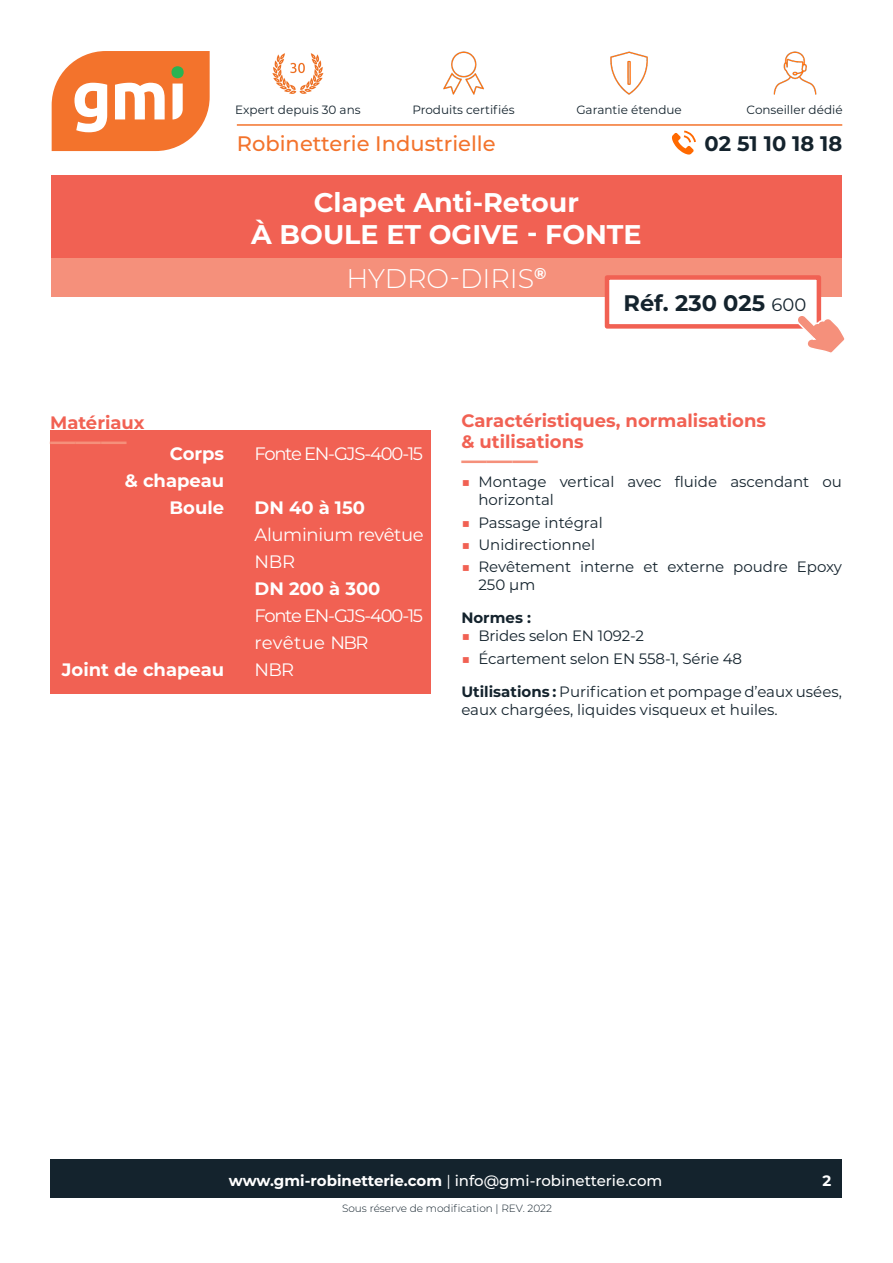
<style>
.page{position:relative;width:893px;height:1263px;background:#fff}
.page>*{position:absolute;margin:0;border:0;box-sizing:border-box;transform-origin:0 0}
.TITRE_Fiche_produit{font:700 27px "Montserrat";color:#fff}
.TITRE_Fiche_produit-2{font:300 27px "Montserrat";color:#fff}
.SOULIGNEMENT_SOUS-TI{font:700 25.5px "Montserrat";color:#f5907b}
.RÉFÉRENCE{font:700 22.5px "Montserrat";color:#14232d}
.t1{font:500 21px "Montserrat";color:#f3732c}
.t2{font:700 21px "Montserrat";color:#14232d}
.SOUS-TITRE{font:700 18px "Montserrat";color:#f16153}
.TEXTE_BLANC_COMME_MA{font:18px "Montserrat";letter-spacing:-.07em;color:#fff}
.ÉLÉMENTS_MATÉRIAUX{font:700 18px "Montserrat";color:#fff}
.TEXTE_BLANC_COMME_MA-2{font:18px/27px "Montserrat";letter-spacing:-.02em;color:#fff}
.TEXTE_BLANC_COMME_MA-3{font:18px "Montserrat";letter-spacing:.01em;color:#fff}
.TEXTE_BLANC_COMME_MA-4{font:700 18px "Montserrat";color:#fff}
.TEXTE_BLANC_COMME_MA-5{font:18px "Montserrat";letter-spacing:-.04em;color:#fff}
.TEXTE{font:15px/18px "Montserrat";color:#14232d}
.t3{font:500 15px "Montserrat";color:#fff}
.TEXTE-2{font:700 15px "Montserrat";color:#14232d}
.t4{font:700 15px "Montserrat";color:#fff}
.t5{font:12px "Montserrat";color:#14232d}
.NOTE_BAS_DE_PAGE{font:300 10.5px "Montserrat";color:#14232d}
.s1{font-weight:400;font-size:18px}
.s2{font-weight:700}
.s3{font-weight:500;color:#f16153}
.s4{font-weight:400}
</style>
<div class="page">
<div style="left:52px;top:175px;width:790px;height:83px;background:#f16153"></div>
<div style="left:52px;top:258px;width:790px;height:39px;background:#f5907b"></div>
<div style="left:605px;top:275px;width:216px;height:54px;background:#fff;border:4px solid #f16153"></div>
<div style="left:50px;top:1160px;width:792px;height:38px;background:#14232d"></div>
<svg style="left:52px;top:51px;width:158px;height:100px"></svg>
<hr style="left:237px;top:124px;width:605px;height:2px;background:#f3732c">
<img style="left:443px;top:51px;width:41px;height:44px">
<img style="left:610px;top:51px;width:38px;height:44px">
<img style="left:773px;top:51px;width:44px;height:44px">
<svg style="left:672px;top:131px;width:24px;height:24px"></svg>
<svg style="left:795px;top:313px;width:50px;height:40px"></svg>
<img style="left:272px;top:53px;width:52px;height:41px">
<div style="left:50px;top:430px;width:381px;height:264px;background:#f16153"></div>
<p class="t5" style="left:235px;top:101px;width:127px">Expert depuis 30 ans</p>
<p class="t5" style="left:412px;top:101px;width:104px">Produits certifiés</p>
<p class="t5" style="left:576px;top:101px;width:107px">Garantie étendue</p>
<p class="t5" style="left:747px;top:101px;width:98px">Conseiller dédié</p>
<h3 class="t1" style="left:237px;top:129px;width:260px">Robinetterie Industrielle</h3>
<h3 class="t2" style="left:705px;top:129px;width:139px">02 51 10 18 18</h3>
<p class="TITRE_Fiche_produit" style="left:314px;top:183px;width:267px">Clapet Anti-Retour</p>
<p class="TITRE_Fiche_produit" style="left:251px;top:215px;width:392px">À BOULE ET OGIVE - FONTE</p>
<p class="TITRE_Fiche_produit-2" style="left:346px;top:260px;width:202px">HYDRO-DIRIS<sup>®</sup></p>
<p class="RÉFÉRENCE" style="left:624px;top:287px;width:184px">Réf. 230 025 <span class="s1">600</span></p>
<p class="SOUS-TITRE" style="left:50px;top:410px;width:96px">Matériaux</p>
<p class="SOULIGNEMENT_SOUS-TI" style="left:50px;top:423px;width:78px">――—</p>
<p class="ÉLÉMENTS_MATÉRIAUX" style="left:170px;top:441px;width:56px">Corps</p>
<p class="ÉLÉMENTS_MATÉRIAUX" style="left:125px;top:468px;width:101px">&amp; chapeau</p>
<p class="ÉLÉMENTS_MATÉRIAUX" style="left:169px;top:495px;width:56px">Boule</p>
<p class="ÉLÉMENTS_MATÉRIAUX" style="left:62px;top:657px;width:164px">Joint de chapeau</p>
<p class="TEXTE_BLANC_COMME_MA" style="left:255px;top:441px;width:170px">Fonte EN-GJS-400-15</p>
<p class="TEXTE_BLANC_COMME_MA-4" style="left:255px;top:495px;width:112px">DN 40 à 150</p>
<p class="TEXTE_BLANC_COMME_MA-2" style="left:255px;top:521px;width:171px">Aluminium revêtue<br>NBR<br><span class="s2">DN 200 à 300</span></p>
<p class="TEXTE_BLANC_COMME_MA" style="left:255px;top:603px;width:170px">Fonte EN-GJS-400-15</p>
<p class="TEXTE_BLANC_COMME_MA-3" style="left:255px;top:630px;width:115px">revêtue NBR</p>
<p class="TEXTE_BLANC_COMME_MA-5" style="left:255px;top:657px;width:41px">NBR</p>
<p class="SOUS-TITRE" style="left:461px;top:408px;width:306px">Caractéristiques, normalisations</p>
<p class="SOUS-TITRE" style="left:461px;top:429px;width:124px">&amp; utilisations</p>
<p class="SOULIGNEMENT_SOUS-TI" style="left:461px;top:442px;width:78px">――—</p>
<p class="TEXTE" style="left:478px;top:473px;width:365px;text-indent:-17px"><span class="s3">■</span> Montage vertical avec fluide ascendant ou horizontal</p>
<p class="TEXTE" style="left:461px;top:513px;width:143px"><span class="s3">■</span> Passage intégral</p>
<p class="TEXTE" style="left:461px;top:535px;width:135px"><span class="s3">■</span> Unidirectionnel</p>
<p class="TEXTE" style="left:478px;top:557px;width:365px;text-indent:-17px"><span class="s3">■</span> Revêtement interne et externe poudre Epoxy<br>250 µm</p>
<p class="TEXTE-2" style="left:461px;top:607px;width:71px">Normes :</p>
<p class="TEXTE" style="left:461px;top:626px;width:184px"><span class="s3">■</span> Brides selon EN 1092-2</p>
<p class="TEXTE" style="left:461px;top:649px;width:282px"><span class="s3">■</span> Écartement selon EN 558-1, Série 48</p>
<p class="TEXTE" style="left:461px;top:682px;width:382px"><span class="s2">Utilisations :</span> Purification et pompage d’eaux usées, eaux chargées, liquides visqueux et huiles.</p>
<p class="t3" style="left:229px;top:1170px;width:435px"><span class="s2">www.gmi-robinetterie.com</span> <span class="s4">|</span> info@gmi-robinetterie.com</p>
<p class="t4" style="left:822px;top:1170px;width:10px">2</p>
<p class="NOTE_BAS_DE_PAGE" style="left:342px;top:1201px;width:212px">Sous réserve de modification | REV. 2022</p>
</div>
